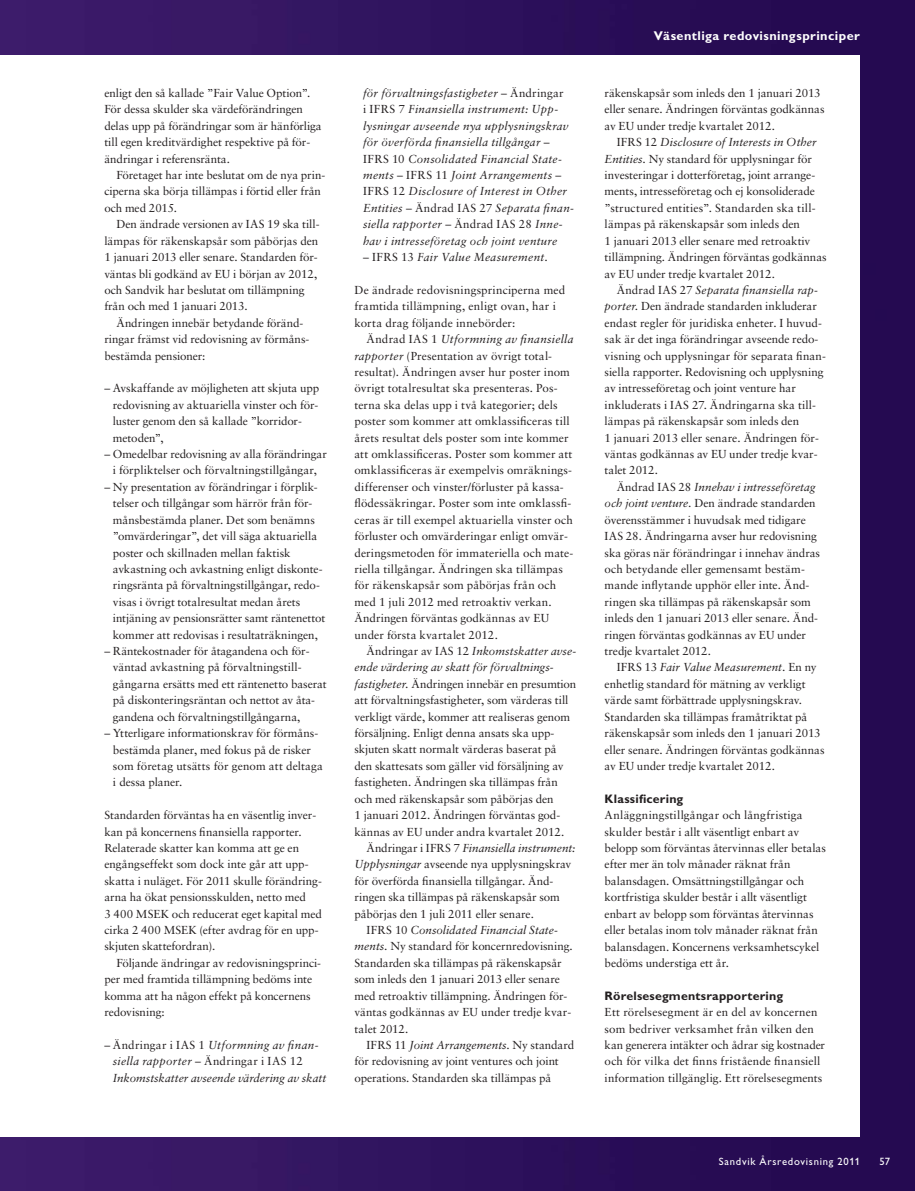
<style>
.page{position:relative;width:915px;height:1191px;background:#fff}
.page>*{position:absolute;margin:0;border:0;box-sizing:border-box;transform-origin:0 0}
.t1{font:700 12.75px "Gill Alt One";letter-spacing:.035em;color:#fff}
.t2{font:700 12.45px "Gill Alt One";letter-spacing:.015em;color:#231f20}
.t3{font:11.55px/16.4px "Sabon";color:#231f20}
.t4{font:italic 11.55px/16.4px "Sabon";letter-spacing:.015em;color:#231f20}
.t5{font:10.65px "Gill Alt One";letter-spacing:.07em;color:#fff}
.s1{font-style:normal}
.s2{font-style:italic}
</style>
<div class="page">
<img style="left:0;top:0;width:914px;height:1190px">
<div style="left:0;top:55px;width:859px;height:1081px;background:#fff"></div>
<p class="t3" style="left:104px;top:86px;width:219px">enligt den så kallade ”Fair Value Option”.<br>För dessa skulder ska värdeförändringen delas upp på förändringar som är hänförliga till egen kreditvärdighet respektive på för&shy;ändringar i referensränta.</p>
<p class="t3" style="left:104px;top:168px;width:222px;text-indent:12px">Företaget har inte beslutat om de nya prin&shy;ciperna ska börja tillämpas i förtid eller från och med 2015.</p>
<p class="t3" style="left:104px;top:217px;width:217px;text-indent:12px">Den ändrade versionen av IAS 19 ska till&shy;lämpas för räkenskapsår som påbörjas den 1 januari 2013 eller senare. Standarden för&shy;väntas bli godkänd av EU i början av 2012, och Sandvik har beslutat om tillämpning från och med 1 januari 2013.</p>
<p class="t3" style="left:104px;top:315px;width:206px;text-indent:12px">Ändringen innebär betydande föränd&shy;ringar främst vid redovisning av förmåns&shy;bestämda pensioner:</p>
<p class="t3" style="left:113px;top:381px;width:208px;text-indent:-9px">– Avskaffande av möjligheten att skjuta upp redovisning av aktuariella vinster och för&shy;luster genom den så kallade ”korridor&shy;metoden”,</p>
<p class="t3" style="left:104px;top:447px;width:224px;text-align:center">– Omedelbar redovisning av alla förändringar i förpliktelser och förvaltningstillgångar,</p>
<p class="t3" style="left:113px;top:479px;width:214px;text-indent:-9px">– Ny presentation av förändringar i förplik&shy;telser och tillgångar som härrör från för&shy;månsbestämda planer. Det som benämns ”omvärderingar”, det vill säga aktuariella poster och skillnaden mellan faktisk avkastning och avkastning enligt diskonte&shy;ringsränta på förvaltningstillgångar, redo&shy;visas i övrigt totalresultat medan årets intjäning av pensionsrätter samt räntenettot kommer att redovisas i resultaträkningen,</p>
<p class="t3" style="left:113px;top:644px;width:215px;text-indent:-9px">– Räntekostnader för åtagandena och för&shy;väntad avkastning på förvaltningstill&shy;gångarna ersätts med ett räntenetto baserat på diskonteringsräntan och nettot av åta&shy;gandena och förvaltningstillgångarna,</p>
<p class="t3" style="left:113px;top:726px;width:211px;text-indent:-9px">– Ytterligare informationskrav för förmåns&shy;bestämda planer, med fokus på de risker som företag utsätts för genom att deltaga i dessa planer.</p>
<p class="t3" style="left:104px;top:808px;width:219px">Standarden förväntas ha en väsentlig inver&shy;kan på koncernens finansiella rapporter.<br>Relaterade skatter kan komma att ge en engångseffekt som dock inte går att upp&shy;skatta i nuläget. För 2011 skulle förändring&shy;arna ha ökat pensionsskulden, netto med<br>3 400 MSEK och reducerat eget kapital med cirka 2 400 MSEK (efter avdrag för en upp&shy;skjuten skattefordran).</p>
<p class="t3" style="left:104px;top:955px;width:218px;text-indent:12px">Följande ändringar av redovisningsprinci&shy;per med framtida tillämpning bedöms inte komma att ha någon effekt på koncernens redovisning:</p>
<p class="t4" style="left:113px;top:1037px;width:215px;text-indent:-9px"><span class="s1">– Ändringar i IAS 1</span> Utformning av finan&shy;siella rapporter <span class="s1">– Ändringar i IAS 12<br></span>Inkomstskatter avseende värdering av skatt</p>
<p class="t4" style="left:363px;top:86px;width:212px">för förvaltningsfastigheter <span class="s1">– Ändringar<br>i IFRS 7</span> Finansiella instrument: Upp&shy;lysningar avseende nya upplysningskrav för överförda finansiella tillgångar <span class="s1">– IFRS 10</span> Consolidated Financial State&shy;ments <span class="s1">– IFRS 11</span> Joint Arrangements <span class="s1">– IFRS 12</span> Disclosure of Interest in Other Entities <span class="s1">– Ändrad IAS 27</span> Separata finan&shy;siella rapporter <span class="s1">– Ändrad IAS 28</span> Inne&shy;hav i intresseföretag och joint venture</p>
<p class="t4" style="left:363px;top:250px;width:186px"><span class="s1">– IFRS 13</span> Fair Value Measurement.</p>
<p class="t3" style="left:354px;top:283px;width:212px">De ändrade redovisningsprinciperna med framtida tillämpning, enligt ovan, har i korta drag följande innebörder:</p>
<p class="t3" style="left:354px;top:332px;width:220px;text-indent:12px">Ändrad IAS 1 <span class="s2">Utformning av finansiella rapporter</span> (Presentation av övrigt total&shy;resultat). Ändringen avser hur poster inom övrigt totalresultat ska presenteras. Pos&shy;terna ska delas upp i två kategorier; dels poster som kommer att omklassificeras till årets resultat dels poster som inte kommer att omklassificeras. Poster som kommer att omklassificeras är exempelvis omräknings&shy;differenser och vinster/förluster på kassa&shy;flödessäkringar. Poster som inte omklassfi&shy;ceras är till exempel aktuariella vinster och förluster och omvärderingar enligt omvär&shy;deringsmetoden för immateriella och mate&shy;riella tillgångar. Ändringen ska tillämpas för räkenskapsår som påbörjas från och med 1 juli 2012 med retroaktiv verkan.<br>Ändringen förväntas god kännas av EU under första kvartalet 2012.</p>
<p class="t3" style="left:354px;top:644px;width:223px;text-indent:12px">Ändringar av IAS 12 <span class="s2">Inkomstskatter avse&shy;ende värdering av skatt för förvaltnings&shy;fastigheter.</span> Ändringen innebär en presumtion att förvaltningsfastigheter, som värderas till verkligt värde, kommer att realiseras genom försäljning. Enligt denna ansats ska upp&shy;skjuten skatt normalt värderas baserat på den skattesats som gäller vid försäljning av fastigheten. Ändringen ska tillämpas från och med räkenskapsår som påbörjas den<br>1 januari 2012. Ändringen förväntas god&shy;kännas av EU under andra kvartalet 2012.</p>
<p class="t4" style="left:366px;top:840px;width:210px"><span class="s1">Ändringar i IFRS 7</span> Finansiella instrument:</p>
<p class="t3" style="left:354px;top:857px;width:218px"><span class="s2">Upplysningar</span> avseende nya upplysningskrav</p>
<p class="t3" style="left:354px;top:873px;width:200px">för överförda finansiella tillgångar. Änd-</p>
<p class="t3" style="left:354px;top:890px;width:207px">ringen ska tillämpas på räkenskapsår som</p>
<p class="t3" style="left:354px;top:906px;width:181px">påbörjas den 1 juli 2011 eller senare.</p>
<p class="t4" style="left:366px;top:922px;width:193px"><span class="s1">IFRS 10</span> Consolidated Financial State-</p>
<p class="t3" style="left:354px;top:939px;width:220px"><span class="s2">ments.</span> Ny standard för koncernredovisning.</p>
<p class="t3" style="left:354px;top:955px;width:209px">Standarden ska tillämpas på räkenskapsår</p>
<p class="t3" style="left:354px;top:972px;width:207px">som inleds den 1 januari 2013 eller senare</p>
<p class="t3" style="left:354px;top:988px;width:214px">med retroaktiv tillämpning. Ändringen för-</p>
<p class="t3" style="left:354px;top:1005px;width:218px">väntas godkännas av EU under tredje kvar-</p>
<p class="t3" style="left:354px;top:1021px;width:55px">talet 2012.</p>
<p class="t3" style="left:366px;top:1037px;width:209px">IFRS 11 <span class="s2">Joint Arrangements</span>. Ny standard</p>
<p class="t3" style="left:354px;top:1054px;width:206px">för redovisning av joint ventures och joint</p>
<p class="t3" style="left:354px;top:1070px;width:198px">operations. Standarden ska tillämpas på</p>
<p class="t1" style="left:653px;top:31px;width:207px">Väsentliga redovisningsprinciper</p>
<p class="t3" style="left:604px;top:86px;width:221px">räkenskapsår som inleds den 1 januari 2013 eller senare. Ändringen förväntas godkännas av EU under tredje kvartalet 2012.</p>
<p class="t3" style="left:604px;top:135px;width:223px;text-indent:12px">IFRS 12 <span class="s2">Disclosure of Interests in Other Entities.</span> Ny standard för upplysningar för investeringar i dotterföretag, joint arrange&shy;ments, intresseföretag och ej konsoliderade ”structured entities”. Standarden ska till&shy;lämpas på räkenskapsår som inleds den<br>1 januari 2013 eller senare med retroaktiv tillämpning. Ändringen förväntas godkännas av EU under tredje kvartalet 2012.</p>
<p class="t3" style="left:604px;top:283px;width:223px;text-indent:12px">Ändrad IAS 27 <span class="s2">Separata finansiella rap&shy;porter.</span> Den ändrade standarden inkluderar endast regler för juridiska enheter. I huvud&shy;sak är det inga förändringar avseende redo&shy;visning och upplysningar för separata finan&shy;siella rapporter. Redovisning och upplysning av intresseföretag och joint venture har inkluderats i IAS 27. Ändringarna ska till&shy;lämpas på räkenskapsår som inleds den<br>1 januari 2013 eller senare. Ändringen för&shy;väntas godkännas av EU under tredje kvar&shy;talet 2012.</p>
<p class="t3" style="left:604px;top:479px;width:217px;text-indent:12px">Ändrad IAS 28 <span class="s2">Innehav i intresseföretag och joint venture.</span> Den ändrade standarden överensstämmer i huvudsak med tidigare IAS 28. Ändringarna avser hur redovisning ska göras när förändringar i innehav ändras och betydande eller gemensamt bestäm&shy;mande inflytande upphör eller inte. Änd&shy;ringen ska tillämpas på räkenskapsår som inleds den 1 januari 2013 eller senare. Änd&shy;ringen förväntas godkännas av EU under tredje kvartalet 2012.</p>
<p class="t3" style="left:604px;top:660px;width:221px;text-indent:12px">IFRS 13 <span class="s2">Fair Value Measurement.</span> En ny enhetlig standard för mätning av verkligt värde samt förbättrade upplysningskrav.<br>Standarden ska tillämpas framåtriktat på räkenskapsår som inleds den 1 januari 2013 eller senare. Ändringen förväntas godkännas av EU under tredje kvartalet 2012.</p>
<p class="t2" style="left:604px;top:794px;width:80px">Klassificering</p>
<p class="t3" style="left:604px;top:808px;width:223px">Anläggningstillgångar och långfristiga skulder består i allt väsentligt enbart av belopp som förväntas återvinnas eller betalas efter mer än tolv månader räknat från balansdagen. Omsättningstillgångar och kortfristiga skulder består i allt väs entligt enbart av belopp som förväntas återvinnas eller betalas inom tolv månader räknat från balansdagen. Koncernens verk samhetscykel bedöms understiga ett år.</p>
<p class="t2" style="left:604px;top:991px;width:180px">Rörelsesegmentsrapportering</p>
<p class="t3" style="left:604px;top:1005px;width:222px">Ett rörelsesegment är en del av koncernen som bedriver verksamhet från vilken den kan generera intäkter och ådrar sig kostnader och för vilka det finns fristående finansiell information tillgänglig. Ett rörelsesegments</p>
<p class="t5" style="left:718px;top:1157px;width:143px">Sandvik Årsredovisning 2011</p>
<p class="t5" style="left:879px;top:1157px;width:12px">57</p>
</div>
